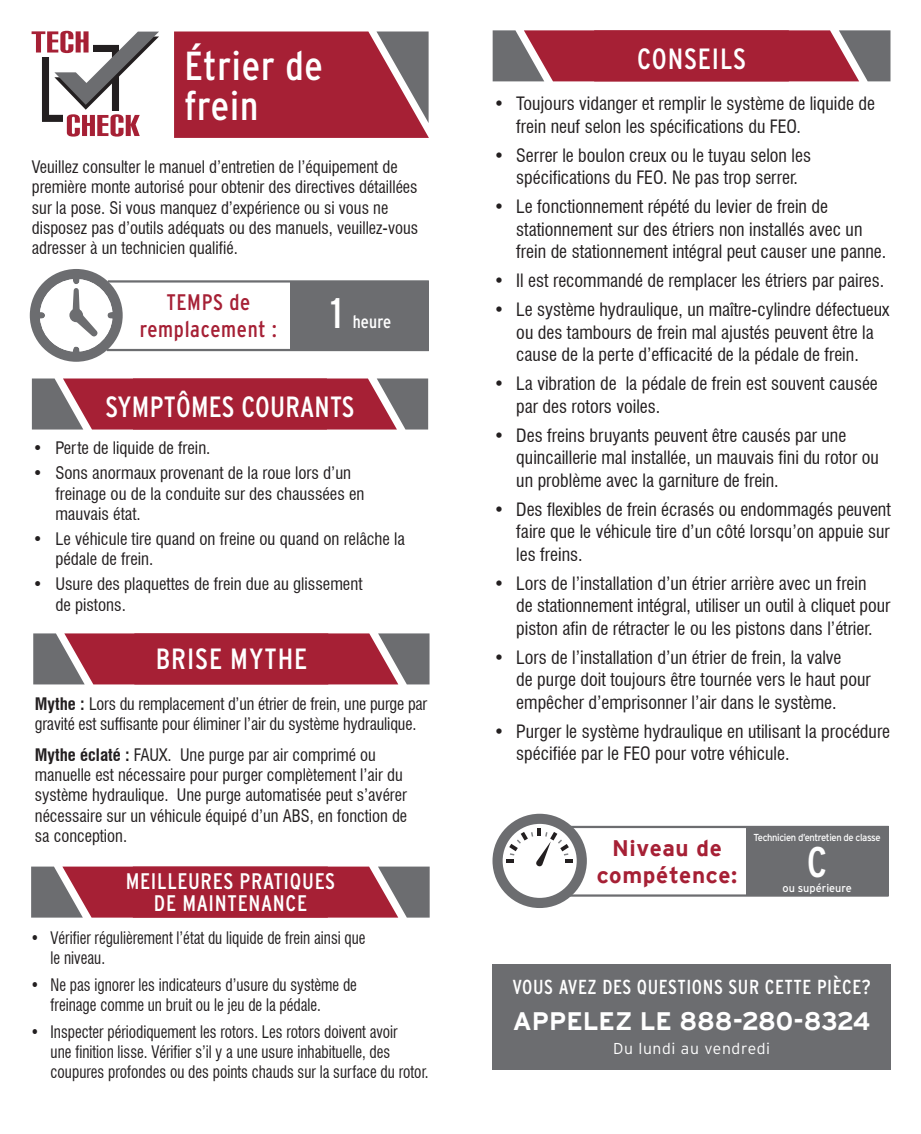
<style>
.page{position:relative;width:921px;height:1134px;background:#fff}
.page>*{position:absolute;margin:0;border:0;box-sizing:border-box;transform-origin:0 0}
.t1{font:condensed 42.75px "Interstate";color:#fff}
.t2{font:condensed 40.5px/40.5px "Interstate";letter-spacing:.02em;color:#fff}
.t3{font:condensed 29.25px "Interstate";letter-spacing:.015em;color:#fff}
.t4{font:700 25.2px "Interstate";color:#fff}
.t5{font:condensed 22.5px/22.5px "Interstate";letter-spacing:.03em;color:#fff;text-align:center}
.t6{font:condensed 22.5px/27px "Interstate";letter-spacing:.03em;color:#a62035;text-align:center}
.t7{font:700 22.5px/27px "Interstate";letter-spacing:.03em;color:#a62035;text-align:center}
.t8{font:condensed 20.25px "Interstate";letter-spacing:.03em;color:#fff}
.t9{font:condensed 18px/22.5px "Swiss 721 BT";color:#231f20}
.t10{font:condensed 18px "Interstate";letter-spacing:.01em;color:#fff}
.t11{font:condensed 16.88px/20.2px "Swiss 721 BT";color:#231f20}
.t12{font:condensed 16.88px/20.2px "Swiss 721 BT";color:#231f20;scale:.9 1}
.t13{font:condensed 16.88px/20.2px "Swiss 721 BT";color:#231f20;scale:.96 1}
.t14{font:300 15.75px "Interstate";letter-spacing:.04em;color:#fff}
.t15{font:11.25px "Interstate";color:#fff}
.t16{font:10.12px "Interstate";letter-spacing:-.04em;color:#fff;scale:.93 1}
.s1{font-weight:700}
</style>
<div class="page">
<svg style="left:31px;top:867px;width:398px;height:51px;background:#9f3949"></svg>
<svg style="left:32px;top:31px;width:127px;height:106px"></svg>
<svg style="left:174px;top:32px;width:255px;height:106px;background:#a32d40"></svg>
<div style="left:291px;top:281px;width:137px;height:69px;background:#6c6d70"></div>
<svg style="left:29px;top:269px;width:94px;height:93px"></svg>
<hr style="left:108px;top:280px;width:320px;height:3px;background:#6c6d70">
<hr style="left:107px;top:349px;width:321px;height:2px;background:#6c6d70">
<svg style="left:32px;top:379px;width:396px;height:51px;background:#9f3949"></svg>
<svg style="left:33px;top:633px;width:396px;height:51px;background:#9f3949"></svg>
<svg style="left:492px;top:30px;width:398px;height:51px;background:#9f3949"></svg>
<div style="left:492px;top:964px;width:398px;height:105px;background:#6c6d70"></div>
<hr style="left:570px;top:826px;width:318px;height:2px;background:#6c6d70">
<div style="left:746px;top:826px;width:142px;height:70px;background:#6c6d70"></div>
<div style="left:492px;top:814px;width:94px;height:94px;border:10px solid #6c6d70;border-radius:50%"></div>
<svg style="left:506px;top:828px;width:66px;height:39px"></svg>
<hr style="left:569px;top:894px;width:319px;height:3px;background:#6c6d70">
<p class="t2" style="left:184px;top:45px;width:140px">Étrier de frein</p>
<p class="t11" style="left:32px;top:157px;width:388px">Veuillez consulter le manuel d’entretien de l’équipement de première monte autorisé pour obtenir des directives détaillées sur la pose. Si vous manquez d’expérience ou si vous ne disposez pas d’outils adéquats ou des manuels, veuillez-vous adresser à un technicien qualifié.</p>
<p class="t6" style="left:140px;top:289px;width:139px">TEMPS de remplacement :</p>
<p class="t1" style="left:330px;top:290px;width:13px">1</p>
<p class="t10" style="left:352px;top:312px;width:40px">heure</p>
<p class="t3" style="left:106px;top:390px;width:250px">SYMPTÔMES COURANTS</p>
<p class="t11" style="left:33px;top:438px;width:179px">• Perte de liquide de frein.</p>
<p class="t11" style="left:55px;top:463px;width:310px;text-indent:-22px">• Sons anormaux provenant de la roue lors d’un freinage ou de la conduite sur des chaussées en mauvais état.</p>
<p class="t11" style="left:55px;top:529px;width:351px;text-indent:-22px">• Le véhicule tire quand on freine ou quand on relâche la pédale de frein.</p>
<p class="t11" style="left:55px;top:574px;width:308px;text-indent:-22px">• Usure des plaquettes de frein due au glissement de pistons.</p>
<p class="t3" style="left:156px;top:643px;width:153px">BRISE MYTHE</p>
<p class="t13" style="left:35px;top:694px;width:410px"><span class="s1">Mythe :</span> Lors du remplacement d’un étrier de frein, une purge par gravité est suffisante pour éliminer l’air du système hydraulique.</p>
<p class="t11" style="left:35px;top:745px;width:374px"><span class="s1">Mythe éclaté :</span> FAUX. Une purge par air comprimé ou manuelle est nécessaire pour purger complètement l’air du système hydraulique. Une purge automatisée peut s’avérer nécessaire sur un véhicule équipé d’un ABS, en fonction de sa conception.</p>
<p class="t5" style="left:126px;top:870px;width:211px">MEILLEURES PRATIQUES<br>DE MAINTENANCE</p>
<p class="t12" style="left:51px;top:928px;width:351px;text-indent:-20px">• Vérifier régulièrement l’état du liquide de frein ainsi que le niveau.</p>
<p class="t12" style="left:51px;top:975px;width:342px;text-indent:-20px">• Ne pas ignorer les indicateurs d’usure du système de freinage comme un bruit ou le jeu de la pédale.</p>
<p class="t12" style="left:51px;top:1022px;width:421px;text-indent:-20px">• Inspecter périodiquement les rotors. Les rotors doivent avoir<br>une finition lisse. Vérifier s’il y a une usure inhabituelle, des coupures profondes ou des points chauds sur la surface du rotor.</p>
<p class="t3" style="left:637px;top:42px;width:110px">CONSEILS</p>
<p class="t9" style="left:516px;top:93px;width:360px;text-indent:-22px">• Toujours vidanger et remplir le système de liquide de frein neuf selon les spécifications du FEO.</p>
<p class="t9" style="left:493px;top:144px;width:318px;text-align:center">• Serrer le boulon creux ou le tuyau selon les spécifications du FEO. Ne pas trop serrer.</p>
<p class="t9" style="left:516px;top:196px;width:371px;text-indent:-22px">• Le fonctionnement répété du levier de frein de stationnement sur des étriers non installés avec un frein de stationnement intégral peut causer une panne.</p>
<p class="t9" style="left:493px;top:269px;width:392px">• Il est recommandé de remplacer les étriers par paires.</p>
<p class="t9" style="left:493px;top:298px;width:397px;text-align:center">• Le système hydraulique, un maître-cylindre défectueux ou des tambours de frein mal ajustés peuvent être la cause de la perte d’efficacité de la pédale de frein.</p>
<p class="t9" style="left:516px;top:372px;width:363px;text-indent:-22px">• La vibration de la pédale de frein est souvent causée par des rotors voiles.</p>
<p class="t9" style="left:516px;top:424px;width:364px;text-indent:-22px">• Des freins bruyants peuvent être causés par une quincaillerie mal installée, un mauvais fini du rotor ou un problème avec la garniture de frein.</p>
<p class="t9" style="left:516px;top:498px;width:376px;text-align:justify;text-indent:-22px">• Des flexibles de frein écrasés ou endommagés peuvent faire que le véhicule tire d’un côté lorsqu’on appuie sur les freins.</p>
<p class="t9" style="left:516px;top:572px;width:375px;text-indent:-22px">• Lors de l’installation d’un étrier arrière avec un frein<br>de stationnement intégral, utiliser un outil à cliquet pour piston afin de rétracter le ou les pistons dans l’étrier.</p>
<p class="t9" style="left:516px;top:646px;width:356px;text-indent:-22px">• Lors de l’installation d’un étrier de frein, la valve<br>de purge doit toujours être tournée vers le haut pour empêcher d’emprisonner l’air dans le système.</p>
<p class="t9" style="left:516px;top:720px;width:375px;text-indent:-22px">• Purger le système hydraulique en utilisant la procédure spécifiée par le FEO pour votre véhicule.</p>
<p class="t16" style="left:753px;top:832px;width:138px">Technicien d’entretien de classe</p>
<p class="t7" style="left:596px;top:834px;width:142px">Niveau de compétence:</p>
<p class="t1" style="left:806px;top:839px;width:22px">C</p>
<p class="t15" style="left:782px;top:881px;width:71px">ou supérieure</p>
<p class="t8" style="left:512px;top:975px;width:360px">VOUS AVEZ DES QUESTIONS SUR CETTE PIÈCE?</p>
<p class="t4" style="left:513px;top:1007px;width:359px">APPELEZ LE 888-280-8324</p>
<p class="t14" style="left:613px;top:1040px;width:158px">Du lundi au vendredi</p>
</div>
